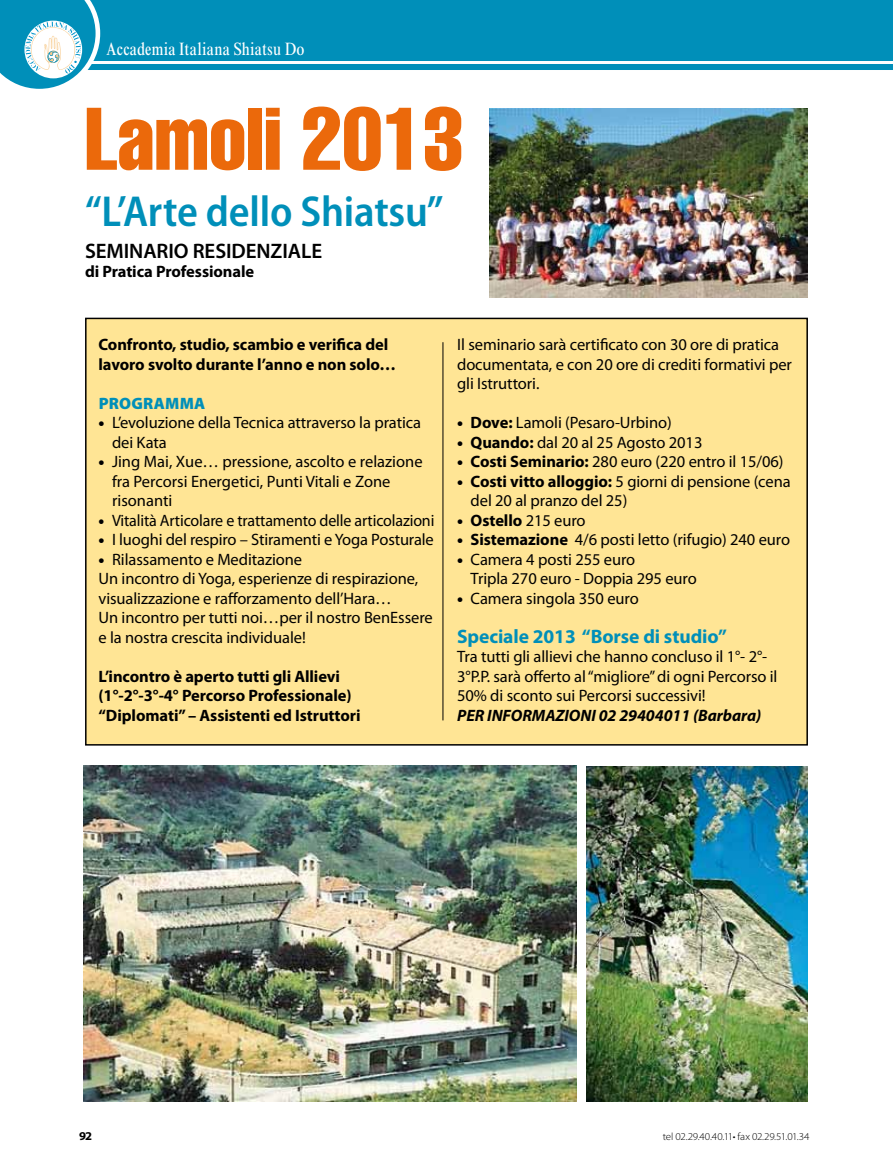
<style>
.page{position:relative;width:893px;height:1170px;background:#fff}
.page>*{position:absolute;margin:0;border:0;box-sizing:border-box;transform-origin:0 0}
.t1{font:87px "Helvetica LT Std Comp";color:#eb690b}
.t2{font:600 semi-condensed 43.5px "Myriad Pro";letter-spacing:-.005em;color:#008fb9}
.t3{font:600 21px "Myriad Pro";letter-spacing:-.005em;color:#000}
.t4{font:700 19.5px "Myriad Pro";letter-spacing:-.005em;color:#008fb9}
.t5{font:condensed 18px "Times New Roman MT Std";letter-spacing:.01em;color:#fff}
.t6{font:16.5px/19.5px "Myriad Pro";letter-spacing:-.005em;color:#000}
.t7{font:700 16.5px/19.5px "Myriad Pro";letter-spacing:-.005em;color:#000}
.t8{font:900 16.5px "Myriad Pro";letter-spacing:.015em;color:#008fb9}
.t9{font:700 12px "Myriad Pro";color:#000;scale:1.05 1}
.t10{font:300 10.5px "Myriad Pro";letter-spacing:-.02em;color:#000;scale:1.05 1}
.s1{font-weight:900}
.s2{font-weight:700}
.s3{font-weight:400}
.s4{font-weight:700;font-style:italic}
</style>
<div class="page">
<div style="left:0;top:0;width:893px;height:60px;background:#008fb9"></div>
<div style="left:0;top:64px;width:893px;height:6px;background:#008fb9"></div>
<svg style="left:0;top:0;width:100px;height:89px"></svg>
<div style="left:86px;top:318px;width:721px;height:426px;background:#ffe595"></div>
<div style="left:85px;top:317px;width:723px;height:428px;border:2px solid #000"></div>
<img style="left:489px;top:108px;width:319px;height:190px">
<hr style="left:443px;top:342px;width:1px;height:378px;background:#000">
<img style="left:84px;top:765px;width:493px;height:336px">
<img style="left:587px;top:766px;width:221px;height:335px">
<p class="t5" style="left:106px;top:38px;width:200px">Accademia Italiana Shiatsu Do</p>
<p class="t1" style="left:85px;top:84px;width:380px">Lamoli 2013</p>
<p class="t2" style="left:85px;top:188px;width:360px">“L’Arte dello Shiatsu”</p>
<p class="t3" style="left:85px;top:237px;width:239px">SEMINARIO RESIDENZIALE</p>
<p class="t7" style="left:85px;top:261px;width:171px">di Pratica Professionale</p>
<p class="t7" style="left:99px;top:334px;width:299px">Confronto, studio, scambio e verifica del lavoro svolto durante l’anno e non solo…</p>
<p class="t8" style="left:99px;top:392px;width:108px">PROGRAMMA</p>
<p class="t6" style="left:112px;top:412px;width:311px;text-indent:-13px"><span class="s1">•</span> L’evoluzione della Tecnica attraverso la pratica dei Kata</p>
<p class="t6" style="left:112px;top:451px;width:312px;text-indent:-13px"><span class="s1">•</span> Jing Mai, Xue… pressione, ascolto e relazione fra Percorsi Energetici, Punti Vitali e Zone risonanti</p>
<p class="t6" style="left:99px;top:510px;width:337px"><span class="s1">•</span> Vitalità Articolare e trattamento delle articolazioni</p>
<p class="t6" style="left:99px;top:529px;width:337px"><span class="s1">•</span> I luoghi del respiro – Stiramenti e Yoga Posturale</p>
<p class="t6" style="left:99px;top:549px;width:336px"><span class="s1">•</span> Rilassamento e Meditazione<br>Un incontro di Yoga, esperienze di respirazione, visualizzazione e rafforzamento dell’Hara…<br>Un incontro per tutti noi…per il nostro BenEssere e la nostra crescita individuale!</p>
<p class="t7" style="left:99px;top:666px;width:264px">L’incontro è aperto tutti gli Allievi (1°-2°-3°-4° Percorso Professionale) “Diplomati” – Assistenti ed Istruttori</p>
<p class="t6" style="left:457px;top:334px;width:336px">Il seminario sarà certificato con 30 ore di pratica documentata, e con 20 ore di crediti formativi per gli Istruttori.</p>
<p class="t6" style="left:457px;top:412px;width:216px"><span class="s1">•</span> <span class="s2">Dove:</span> Lamoli (Pesaro-Urbino)</p>
<p class="t6" style="left:457px;top:432px;width:247px"><span class="s1">•</span> <span class="s2">Quando:</span> dal 20 al 25 Agosto 2013</p>
<p class="t6" style="left:457px;top:451px;width:328px"><span class="s1">•</span> <span class="s2">Costi Seminario:</span> 280 euro (220 entro il 15/06)</p>
<p class="t6" style="left:471px;top:471px;width:322px;text-indent:-13px"><span class="s1">•</span> <span class="s2">Costi vitto alloggio:</span> 5 giorni di pensione (cena del 20 al pranzo del 25)</p>
<p class="t7" style="left:457px;top:510px;width:130px"><span class="s1">•</span> Ostello <span class="s3">215 euro</span></p>
<p class="t6" style="left:457px;top:529px;width:335px"><span class="s1">•</span> <span class="s2">Sistemazione</span> 4/6 posti letto (rifugio) 240 euro</p>
<p class="t6" style="left:471px;top:549px;width:228px;text-indent:-13px"><span class="s1">•</span> Camera 4 posti 255 euro<br>Tripla 270 euro - Doppia 295 euro</p>
<p class="t6" style="left:457px;top:588px;width:183px"><span class="s1">•</span> Camera singola 350 euro</p>
<p class="t4" style="left:457px;top:623px;width:271px">Speciale 2013 “Borse di studio”</p>
<p class="t6" style="left:457px;top:646px;width:322px">Tra tutti gli allievi che hanno concluso il 1°- 2°- 3°P.P. sarà offerto al “migliore” di ogni Percorso il 50% di sconto sui Percorsi successivi!<br><span class="s4">PER INFORMAZIONI 02 29404011 (Barbara)</span></p>
<p class="t9" style="left:79px;top:1127px;width:14px">92</p>
<p class="t10" style="left:663px;top:1129px;width:141px">tel 02.29.40.40.11• fax 02.29.51.01.34</p>
</div>
